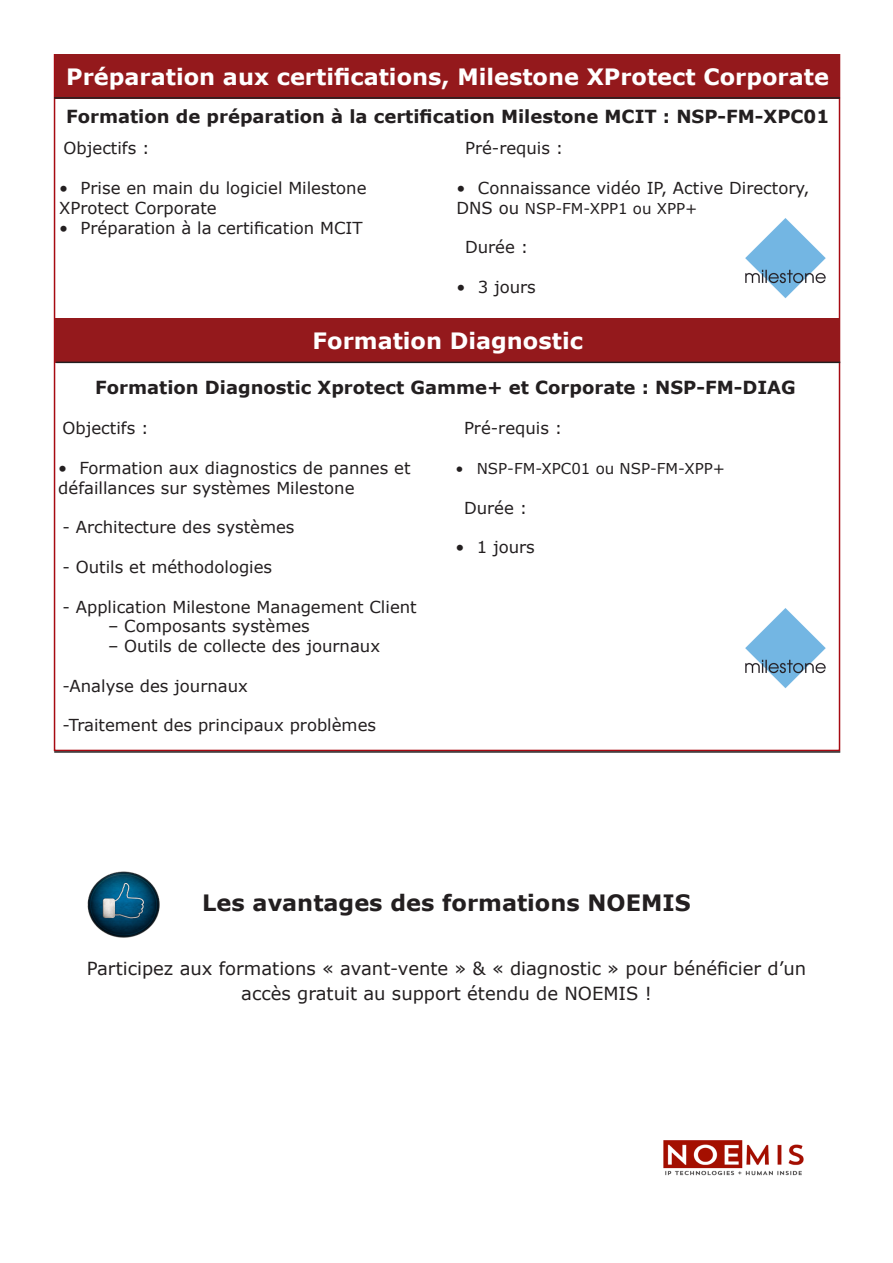
<style>
.page{position:relative;width:893px;height:1263px;background:#fff}
.page>*{position:absolute;margin:0;border:0;box-sizing:border-box;transform-origin:0 0}
.t1{font:700 22.5px "Verdana";color:#fff}
.t2{font:700 22.5px "Verdana";color:#231f20}
.t3{font:700 18px "Verdana";color:#231f20}
.t4{font:18px/25.2px "Verdana";color:#231f20;text-align:center}
.t5{font:16.5px/19.8px "Verdana";color:#231f20}
.t6{font:15px "Verdana";color:#231f20}
.s1{font-size:16.5px}
</style>
<div class="page">
<div style="left:54px;top:54px;width:786px;height:697px;background:#fff;border:2px solid #a70a12"></div>
<img style="left:663px;top:1140px;width:141px;height:36px">
<div style="left:55px;top:54px;width:785px;height:45px;background:#94191c"></div>
<hr style="left:54px;top:97px;width:786px;height:2px;background:#231f20">
<img style="left:745px;top:218px;width:81px;height:81px">
<hr style="left:54px;top:751px;width:786px;height:2px;background:#231f20">
<div style="left:55px;top:318px;width:785px;height:44px;background:#94191c"></div>
<hr style="left:56px;top:362px;width:784px;height:1px;background:#231f20">
<img style="left:745px;top:608px;width:81px;height:81px">
<img style="left:87px;top:871px;width:73px;height:67px">
<p class="t1" style="left:66px;top:61px;width:764px">Préparation aux certifications, Milestone XProtect Corporate</p>
<p class="t3" style="left:66px;top:104px;width:765px">Formation de préparation à la certification Milestone MCIT : NSP-FM-XPC01</p>
<p class="t5" style="left:64px;top:138px;width:88px">Objectifs :</p>
<p class="t5" style="left:59px;top:178px;width:309px">• Prise en main du logiciel Milestone<br>XProtect Corporate</p>
<p class="t5" style="left:59px;top:217px;width:305px">• Préparation à la certification MCIT</p>
<p class="t5" style="left:465px;top:138px;width:100px">Pré-requis :</p>
<p class="t5" style="left:457px;top:178px;width:355px">• Connaissance vidéo IP, Active Directory,</p>
<p class="t6" style="left:457px;top:198px;width:242px"><span class="s1">DNS ou</span> NSP-FM-XPP1 ou XPP+</p>
<p class="t5" style="left:465px;top:237px;width:65px">Durée :</p>
<p class="t5" style="left:457px;top:277px;width:81px">• 3 jours</p>
<p class="t1" style="left:313px;top:324px;width:272px">Formation Diagnostic</p>
<p class="t3" style="left:95px;top:375px;width:702px">Formation Diagnostic Xprotect Gamme+ et Corporate : NSP-FM-DIAG</p>
<p class="t5" style="left:63px;top:418px;width:88px">Objectifs :</p>
<p class="t5" style="left:58px;top:458px;width:354px">• Formation aux diagnostics de pannes et défaillances sur systèmes Milestone</p>
<p class="t5" style="left:63px;top:517px;width:234px">- Architecture des systèmes</p>
<p class="t5" style="left:63px;top:557px;width:211px">- Outils et méthodologies</p>
<p class="t5" style="left:63px;top:596px;width:356px">- Application Milestone Management Client</p>
<p class="t5" style="left:63px;top:616px;width:249px">-– Composants systèmes</p>
<p class="t5" style="left:63px;top:636px;width:319px">-– Outils de collecte des journaux</p>
<p class="t5" style="left:63px;top:676px;width:187px">-Analyse des journaux</p>
<p class="t5" style="left:63px;top:715px;width:315px">-Traitement des principaux problèmes</p>
<p class="t5" style="left:464px;top:418px;width:100px">Pré-requis :</p>
<p class="t6" style="left:455px;top:458px;width:271px">• NSP-FM-XPC01 ou NSP-FM-XPP+</p>
<p class="t5" style="left:464px;top:497px;width:65px">Durée :</p>
<p class="t5" style="left:455px;top:537px;width:81px">• 1 jours</p>
<p class="t2" style="left:202px;top:887px;width:490px">Les avantages des formations NOEMIS</p>
<p class="t4" style="left:87px;top:955px;width:721px">Participez aux formations « avant-vente » &amp; « diagnostic » pour bénéficier d’un accès gratuit au support étendu de NOEMIS !</p>
</div>
